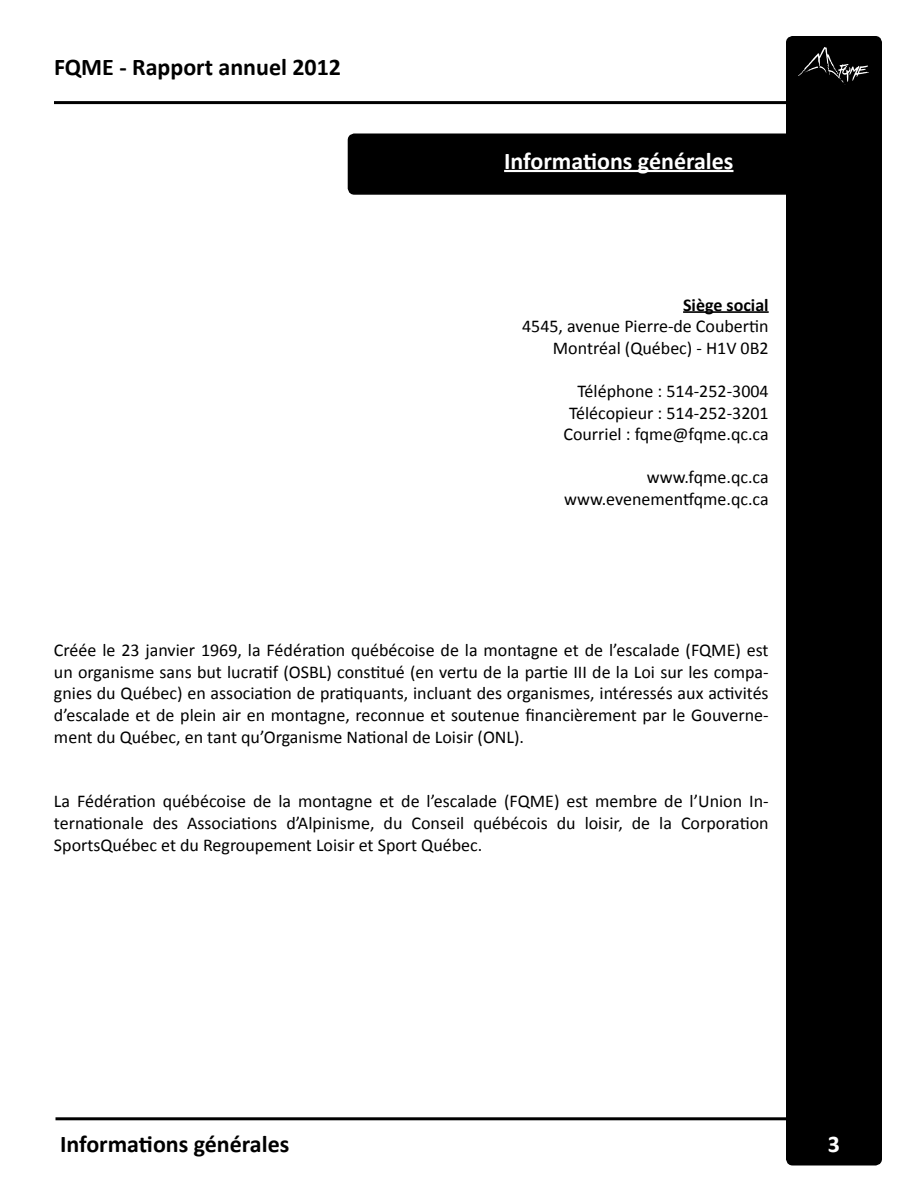
<style>
.page{position:relative;width:918px;height:1188px;background:#fff}
.page>*{position:absolute;margin:0;border:0;box-sizing:border-box;transform-origin:0 0}
.t1{font:700 24px "Calibri";color:#000}
.t2{font:700 24px "Calibri";color:#fff}
.t3{font:18px/21.6px "Calibri";color:#000;text-align:right}
.t4{font:700 18px "Calibri";color:#000}
</style>
<div class="page">
<div style="left:348px;top:134px;width:458px;height:60px;background:#000;border-radius:6px"></div>
<div style="left:348px;top:134px;width:459px;height:61px;border:2px solid #000;border-radius:6px"></div>
<div style="left:787px;top:37px;width:94px;height:1128px;background:#000;border-radius:6px"></div>
<div style="left:786px;top:36px;width:96px;height:1130px;border:2px solid #000;border-radius:6px"></div>
<hr style="left:54px;top:101px;width:732px;height:3px;background:#000">
<hr style="left:56px;top:1117px;width:730px;height:3px;background:#000">
<hr style="left:504px;top:170px;width:229px;height:2px;background:#fff">
<svg style="left:798px;top:47px;width:71px;height:38px"></svg>
<hr style="left:683px;top:311px;width:86px;height:2px;background:#000">
<h1 class="t1" style="left:54px;top:52px;width:289px">FQME - Rapport annuel 2012</h1>
<h1 class="t2" style="left:504px;top:146px;width:231px">Informations générales</h1>
<p class="t4" style="left:683px;top:293px;width:87px">Siège social</p>
<p class="t3" style="left:522px;top:314px;width:248px">4545, avenue Pierre-de Coubertin<br>Montréal (Québec) - H1V 0B2</p>
<p class="t3" style="left:563px;top:379px;width:207px">Téléphone : 514-252-3004<br>Télécopieur : 514-252-3201<br>Courriel : fqme@fqme.qc.ca</p>
<p class="t3" style="left:564px;top:466px;width:206px">www.fqme.qc.ca www.evenementfqme.qc.ca</p>
<p class="t3" style="left:54px;top:638px;width:716px;text-align:justify">Créée le 23 janvier 1969, la Fédération québécoise de la montagne et de l’escalade (FQME) est un organisme sans but lucratif (OSBL) constitué (en vertu de la partie III de la Loi sur les compa&shy;gnies du Québec) en association de pratiquants, incluant des organismes, intéressés aux activités d’escalade et de plein air en montagne, reconnue et soutenue financièrement par le Gouverne&shy;ment du Québec, en tant qu’Organisme National de Loisir (ONL).</p>
<p class="t3" style="left:54px;top:790px;width:716px;text-align:justify">La Fédération québécoise de la montagne et de l’escalade (FQME) est membre de l’Union In&shy;ternationale des Associations d’Alpinisme, du Conseil québécois du loisir, de la Corporation SportsQuébec et du Regroupement Loisir et Sport Québec.</p>
<h1 class="t1" style="left:60px;top:1129px;width:231px">Informations générales</h1>
<h1 class="t2" style="left:828px;top:1129px;width:14px">3</h1>
</div>
